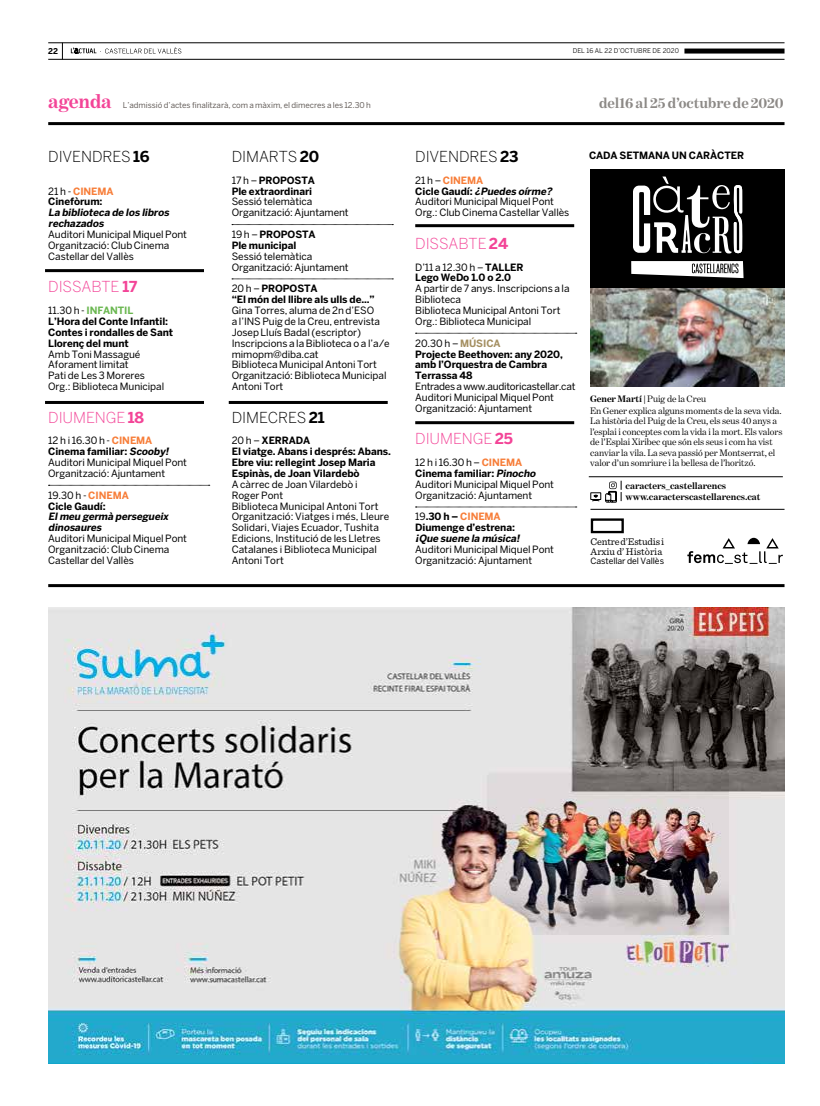
<style>
.page{position:relative;width:820px;height:1106px;background:#fff}
.page>*{position:absolute;margin:0;border:0;box-sizing:border-box;transform-origin:0 0}
.t1{font:700 20px "Benton Modern One";letter-spacing:-.005em;color:#f34497}
.t2{font:300 15px "Benton Sans";letter-spacing:-.005em;color:#000}
.t3{font:300 15px "Benton Sans";letter-spacing:-.005em;color:#f34497}
.t4{font:700 15px "Benton Modern One";letter-spacing:-.005em;color:#8c8986}
.t5{font:10.1px/9.4px "Sentinel";letter-spacing:-.005em;color:#000}
.t6{font:10px/10.9px "Benton Sans";letter-spacing:-.005em;color:#000}
.t7{font:700 10px/10.9px "Benton Sans";letter-spacing:-.01em;color:#000}
.t8{font:10px/10.9px "Benton Sans";letter-spacing:-.025em;color:#000}
.t9{font:italic 700 10px/10.9px "Benton Sans";color:#000}
.t10{font:9.5px/10.5px "Benton Modern One";letter-spacing:-.005em;color:#000}
.t11{font:700 9.5px/11px "Benton Modern One";letter-spacing:-.005em;color:#000}
.t12{font:8.6px "Benton Sans";color:#000}
.t13{font:8px "Benton Sans";letter-spacing:-.005em;color:#66605c}
.t14{font:700 8px "Benton Sans";color:#000}
.t15{font:6.5px "Benton Sans";letter-spacing:.005em;color:#000}
.s1{font-weight:700}
.s2{font-weight:400}
.s3{color:#f77d38}
.s4{color:#6ab750}
.s5{font-weight:700;color:#f77d38}
.s6{font-weight:700;font-style:italic}
.s7{color:#a48f61}
</style>
<div class="page">
<svg style="left:62px;top:44px;width:1px;height:15px"></svg>
<hr style="left:48px;top:43px;width:736px;height:1px;background:#000">
<hr style="left:48px;top:59px;width:736px;height:1px;background:#000">
<div style="left:684px;top:49px;width:100px;height:5px;background:#000"></div>
<svg style="left:71px;top:47px;width:110px;height:7px"></svg>
<svg style="left:48px;top:485px;width:162px;height:1px"></svg>
<svg style="left:232px;top:224px;width:161px;height:1px"></svg>
<svg style="left:232px;top:279px;width:161px;height:1px"></svg>
<svg style="left:415px;top:333px;width:161px;height:1px"></svg>
<svg style="left:415px;top:507px;width:161px;height:1px"></svg>
<hr style="left:48px;top:122px;width:736px;height:3px;background:#000">
<hr style="left:48px;top:584px;width:736px;height:3px;background:#000">
<div style="left:590px;top:169px;width:194px;height:120px;background:#000"></div>
<svg style="left:631px;top:261px;width:112px;height:17px;background:#c6c6c6"></svg>
<svg style="left:633px;top:176px;width:109px;height:78px"></svg>
<img style="left:590px;top:289px;width:194px;height:98px">
<div style="left:590px;top:518px;width:33px;height:15px;border:2px solid #000"></div>
<svg style="left:687px;top:538px;width:95px;height:26px"></svg>
<hr style="left:590px;top:509px;width:194px;height:1px;background:#000">
<hr style="left:588px;top:476px;width:194px;height:1px;background:#000">
<svg style="left:590px;top:481px;width:31px;height:21px"></svg>
<hr style="left:45px;top:269px;width:159px;height:3px;background:#000">
<hr style="left:45px;top:401px;width:159px;height:3px;background:#000">
<hr style="left:229px;top:401px;width:158px;height:3px;background:#000">
<hr style="left:415px;top:224px;width:159px;height:3px;background:#000">
<hr style="left:415px;top:421px;width:159px;height:3px;background:#000">
<img style="left:48px;top:607px;width:736px;height:456px">
<p class="t14" style="left:48px;top:46px;width:11px">22</p>
<p class="t15" style="left:572px;top:47px;width:5px">DEL</p>
<p class="t15" style="left:586px;top:47px;width:94px">16 AL 22 D’OCTUBRE DE 2020</p>
<h1 class="t1" style="left:48px;top:90px;width:65px">agenda</h1>
<h2 class="t4" style="left:598px;top:94px;width:186px">del16 al 25 d’octubre de 2020</h2>
<h2 class="t2" style="left:48px;top:148px;width:103px">DIVENDRES <span class="s1">16</span></h2>
<p class="t7" style="left:48px;top:185px;width:67px"><span class="s2">21 h -</span> <span class="s3">CINEMA<br></span>Cinefòrum:</p>
<p class="t9" style="left:48px;top:207px;width:124px">La biblioteca de los libros rechazados</p>
<p class="t6" style="left:48px;top:229px;width:140px">Auditori M unicipal M iquel Pont<br>Organització: Club Cinema<br>Castellar del Vallès</p>
<h2 class="t3" style="left:48px;top:278px;width:91px">D ISSABTE <span class="s1">17</span></h2>
<p class="t7" style="left:48px;top:305px;width:126px"><span class="s2">11.30 h -</span> <span class="s4">INFANTIL<br></span>L’Hora del Conte Infantil:<br>Contes i rondalles de Sant<br>Llorenç del munt</p>
<p class="t6" style="left:48px;top:348px;width:117px">Amb Toni M assagué<br>Aforament limitat<br>Pati de Les 3 M oreres<br>Org.: Biblioteca M unicipal</p>
<h2 class="t3" style="left:48px;top:408px;width:97px">DIUMENGE <span class="s1">18</span></h2>
<p class="t6" style="left:48px;top:435px;width:140px">12 h i 16.30 h - <span class="s5">CINEMA<br></span><span class="s1">Cinema familiar:</span> <span class="s6">Scooby!<br></span>Auditori M unicipal M iquel Pont<br>Organització: Ajuntament</p>
<p class="t7" style="left:48px;top:489px;width:82px"><span class="s2">19.30 h -</span> <span class="s3">CINEMA<br></span>Cicle Gaudí:</p>
<p class="t9" style="left:48px;top:511px;width:124px">Elmeu germà persegueix dinosaures</p>
<p class="t6" style="left:48px;top:533px;width:140px">Auditori M unicipal M iquel Pont<br>Organització: Club Cinema<br>Castellar del Vallès</p>
<p class="t13" style="left:123px;top:100px;width:249px">L’admissió d’actes finalitzarà, com a màxim, el dimecres a les 12.30 h</p>
<p class="t7" style="left:588px;top:149px;width:156px">CADA SETMANA UN CARÀCTER</p>
<h2 class="t2" style="left:232px;top:148px;width:89px">D IMARTS <span class="s1">20</span></h2>
<p class="t7" style="left:232px;top:174px;width:85px"><span class="s2">17 h –</span> PROPOSTA<br>Ple extraordinari</p>
<p class="t6" style="left:232px;top:196px;width:118px">Sessió telemàtica<br>Organització: Ajuntament</p>
<p class="t7" style="left:232px;top:229px;width:85px"><span class="s2">19 h –</span> PROPOSTA<br>Ple municipal</p>
<p class="t6" style="left:232px;top:250px;width:118px">Sessió telemàtica<br>Organització: Ajuntament</p>
<p class="t7" style="left:232px;top:283px;width:144px"><span class="s2">20 h –</span> PROPOSTA<br>“El món del llibre als ulls de...”</p>
<p class="t6" style="left:232px;top:305px;width:130px">Gina Torres, aluma de 2n d’ESO a l’INS</p>
<h2 class="t2" style="left:415px;top:148px;width:105px">DIVENDRES <span class="s1">23</span></h2>
<p class="t6" style="left:415px;top:174px;width:156px">21 h – <span class="s5">CINEMA<br></span><span class="s1">Cicle Gaudí:</span> <span class="s6">¿Puedes oírme?<br></span>Auditori M unicipal M iquel Pont<br>Org.: Club Cinema Castellar Vallès</p>
<h2 class="t3" style="left:415px;top:235px;width:94px">D ISSABTE <span class="s1">24</span></h2>
<p class="t7" style="left:415px;top:261px;width:110px"><span class="s2">D’11 a 12.30 h –</span> TALLER<br>Lego WeDo 1.0 o 2.0</p>
<p class="t6" style="left:415px;top:283px;width:156px">A partir de 7 anys. I nscripcions a la<br>Biblioteca<br>Biblioteca M unicipal Antoni Tort<br>Org.: Biblioteca M unicipal</p>
<p class="t7" style="left:415px;top:337px;width:149px"><span class="s2">20.30 h –</span> <span class="s7">MÚSICA<br></span>Projecte Beethoven: any 2020, amb l’Orquestra de Cambra<br>Terrassa 48</p>
<p class="t8" style="left:415px;top:381px;width:162px">Entrades a www.auditoricastellar.cat<br>Auditori M unicipal M iquel Pont<br>Organització: Ajuntament</p>
<h2 class="t3" style="left:415px;top:430px;width:99px">DIUMENGE <span class="s1">25</span></h2>
<p class="t6" style="left:415px;top:457px;width:140px">12 h i 16.30 h – <span class="s5">CINEMA<br></span><span class="s1">Cinema familiar:</span> <span class="s6">Pinocho<br></span>Auditori M unicipal M iquel Pont<br>Organització: Ajuntament</p>
<p class="t7" style="left:415px;top:511px;width:101px"><span class="s2">19</span>.30 h – <span class="s3">CINEMA<br></span>Diumenge d’estrena:</p>
<p class="t9" style="left:415px;top:533px;width:108px">¡Que suene la música!</p>
<p class="t6" style="left:415px;top:544px;width:140px">Auditori M unicipal M iquel Pont<br>Organització: Ajuntament</p>
<p class="t6" style="left:232px;top:316px;width:159px;text-indent:31px">Puig de la Creu, entrevista<br>Josep Lluís Badal (escriptor)<br>I nscripcions a la Biblioteca o a l’a/e mimopm@diba.cat<br>Biblioteca M unicipal Antoni Tort<br>Organització: Biblioteca M unicipal<br>Antoni Tort</p>
<h2 class="t2" style="left:232px;top:408px;width:94px">DIMECRES <span class="s1">21</span></h2>
<p class="t7" style="left:232px;top:435px;width:161px"><span class="s2">20 h –</span> XERRADA<br>El viatge. Abans i després: Abans.<br>Ebre viu: rellegint Josep Maria<br>Espinàs, de Joan Vilardebò</p>
<p class="t6" style="left:232px;top:478px;width:159px">A càrrec de Joan Vilardebò i<br>Roger Pont<br>Biblioteca M unicipal Antoni Tort<br>Organització: Viatges i més, Lleure<br>Solidari, Viajes Ecuador, Tushita<br>Edicions, I nstitució de les Lletres<br>Catalanes i Biblioteca M unicipal<br>Antoni Tort</p>
<p class="t10" style="left:590px;top:392px;width:193px;line-height:12px"><span class="s1">Gener Martí |</span> Puig de la Creu<br>En Gener explica alguns moments de la seva vida.</p>
<p class="t10" style="left:590px;top:415px;width:194px">La història del Puig de la Creu, els seus 40 anys a l’esplai i conceptes com la vida i la mort. Els valors de l’Esplai Xiribec que són els seus i com ha vist canviar la vila. La seva passió per Montserrat, el valor d’un somriure i la bellesa de l’horitzó.</p>
<p class="t11" style="left:625px;top:480px;width:136px">caracters_castellarencs www.caracterscastellarencs.cat</p>
<p class="t5" style="left:590px;top:536px;width:75px">Centre d’Estudis i<br>Arxiu d’ Història</p>
<p class="t12" style="left:590px;top:555px;width:75px">Castellar del Vallès</p>
</div>
